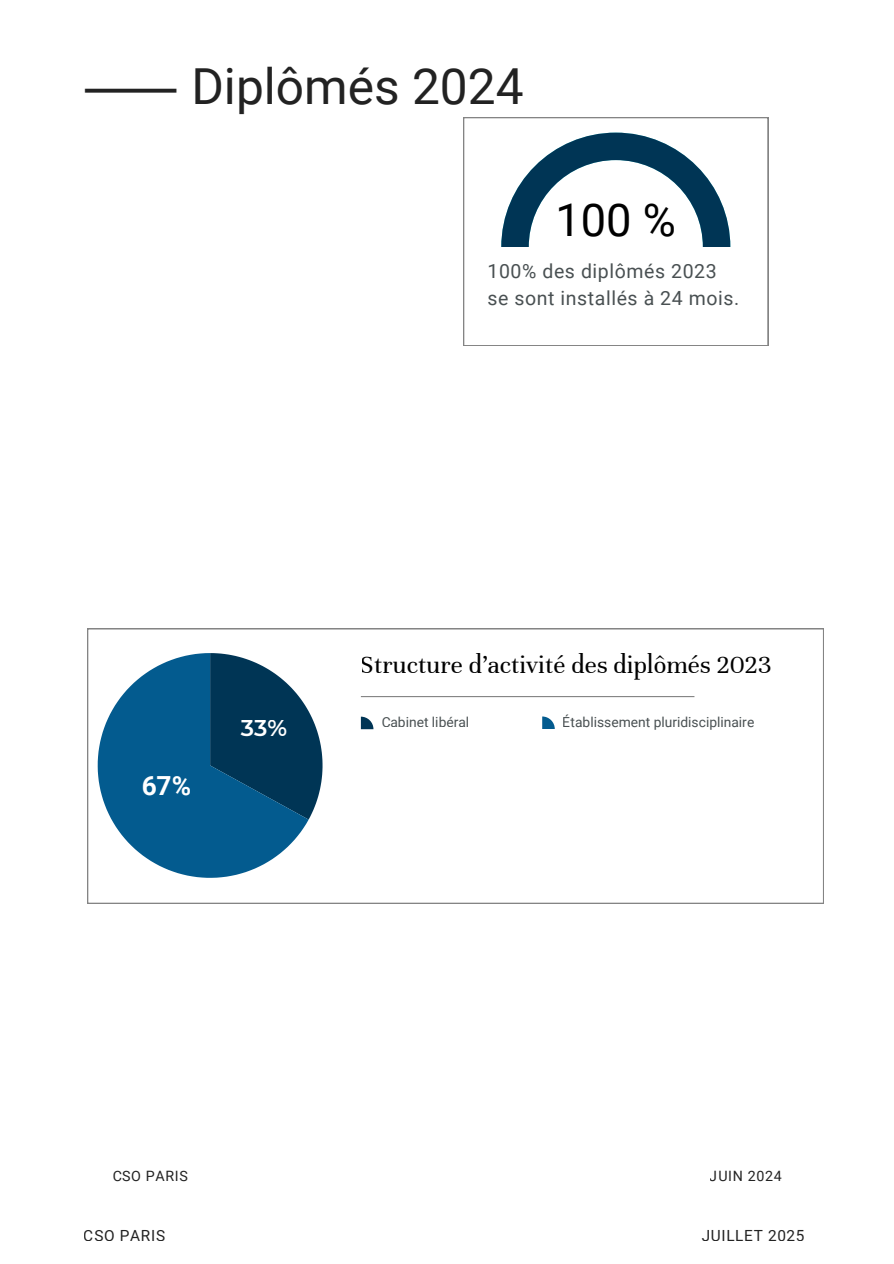
<style>
.page{position:relative;width:894px;height:1264px;background:#fff}
.page>*{position:absolute;margin:0;border:0;box-sizing:border-box;transform-origin:0 0}
.t1{font:49.65px "Roboto";color:#222}
.t2{font:45.15px "Roboto";color:#000}
.t3{font:26.7px "Unna";color:#000}
.t4{font:700 26.25px "Roboto";color:#fff}
.t5{font:600 22.8px "Montserrat";color:#fff}
.t6{font:19.5px/27px "Roboto";letter-spacing:.03em;color:#495052}
.t7{font:15.3px "Roboto";letter-spacing:.045em;color:#222}
.t8{font:14.25px "Roboto";letter-spacing:.045em;color:#222}
.t9{font:13.8px "Roboto";color:#495052}
.s1{font-family:"Noto Sans"}
</style>
<div class="page">
<svg style="left:463px;top:117px;width:305px;height:229px"></svg>
<svg style="left:501px;top:133px;width:229px;height:114px"></svg>
<svg style="left:87px;top:628px;width:736px;height:275px"></svg>
<hr style="left:361px;top:696px;width:333px;height:1px;background:#848484">
<svg style="left:361px;top:716px;width:12px;height:13px"></svg>
<svg style="left:542px;top:716px;width:12px;height:13px"></svg>
<svg style="left:308px;top:653px;width:14px;height:166px"></svg>
<svg style="left:98px;top:653px;width:210px;height:224px;fill:#035b8f"></svg>
<h1 class="t1" style="left:84px;top:58px;width:441px"><span class="s1">⸺</span> Diplômés 2024</h1>
<h2 class="t2" style="left:555px;top:194px;width:122px">100 %</h2>
<h3 class="t6" style="left:487px;top:258px;width:253px">100% des diplômés 2023 se sont installés à 24 mois.</h3>
<h3 class="t4" style="left:141px;top:770px;width:51px">67%</h3>
<h3 class="t5" style="left:241px;top:714px;width:48px">33%</h3>
<h3 class="t3" style="left:361px;top:649px;width:412px">Structure d’activité des diplômés 2023</h3>
<p class="t9" style="left:381px;top:714px;width:89px">Cabinet libéral</p>
<p class="t9" style="left:562px;top:713px;width:193px">Établissement pluridisciplinaire</p>
<p class="t8" style="left:112px;top:1167px;width:77px">CSO PARIS</p>
<p class="t8" style="left:709px;top:1167px;width:73px">JUIN 2024</p>
<p class="t7" style="left:84px;top:1226px;width:83px">CSO PARIS</p>
<p class="t7" style="left:701px;top:1226px;width:104px">JUILLET 2025</p>
</div>
